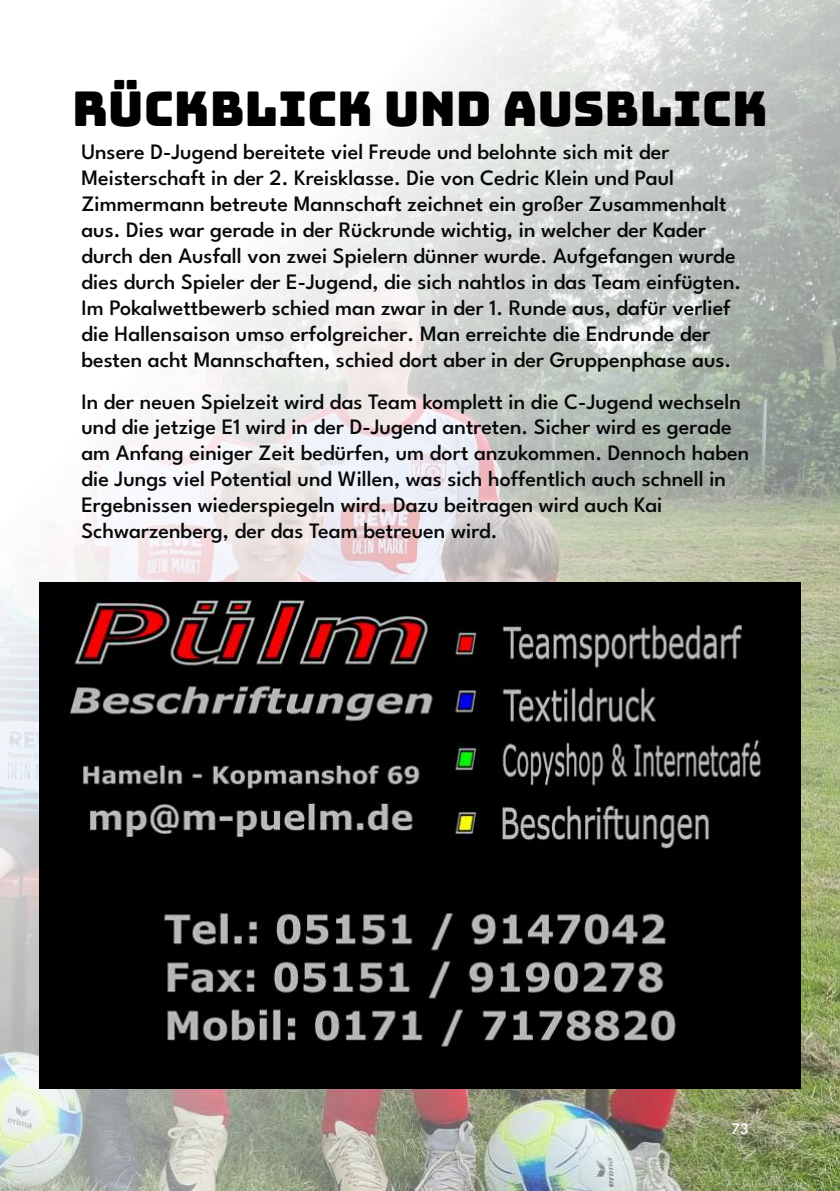
<style>
.page{position:relative;width:840px;height:1191px;background:#fff}
.page>*{position:absolute;margin:0;border:0;box-sizing:border-box;transform-origin:0 0}
.t1{font:48px "Bungee";color:#000}
.t2{font:500 22px/26px "League Spartan";color:#070909}
.t3{font:500 16px "League Spartan";color:#fff}
</style>
<div class="page">
<img style="left:0;top:0;width:839px;height:1191px">
<img style="left:40px;top:583px;width:759px;height:506px">
<h1 class="t1" style="left:72px;top:81px;width:696px">RÜCKBLICK UND AUSBLICK</h1>
<p class="t2" style="left:81px;top:137px;width:661px">Unsere D-Jugend bereitete viel Freude und belohnte sich mit der Meisterschaft in der 2. Kreisklasse. Die von Cedric Klein und Paul Zimmermann betreute Mannschaft zeichnet ein großer Zusammenhalt aus. Dies war gerade in der Rückrunde wichtig, in welcher der Kader durch den Ausfall von zwei Spielern dünner wurde. Aufgefangen wurde dies durch Spieler der E-Jugend, die sich nahtlos in das Team einfügten.<br>Im Pokalwettbewerb schied man zwar in der 1. Runde aus, dafür verlief die Hallensaison umso erfolgreicher. Man erreichte die Endrunde der besten acht Mannschaften, schied dort aber in der Gruppenphase aus.</p>
<p class="t2" style="left:81px;top:386px;width:669px">In der neuen Spielzeit wird das Team komplett in die C-Jugend wechseln und die jetzige E1 wird in der D-Jugend antreten. Sicher wird es gerade am Anfang einiger Zeit bedürfen, um dort anzukommen. Dennoch haben die Jungs viel Potential und Willen, was sich ho昀昀entlich auch schnell in Ergebnissen wiederspiegeln wird. Dazu beitragen wird auch Kai Schwarzenberg, der das Team betreuen wird.</p>
<p class="t3" style="left:731px;top:1116px;width:18px">73</p>
</div>
